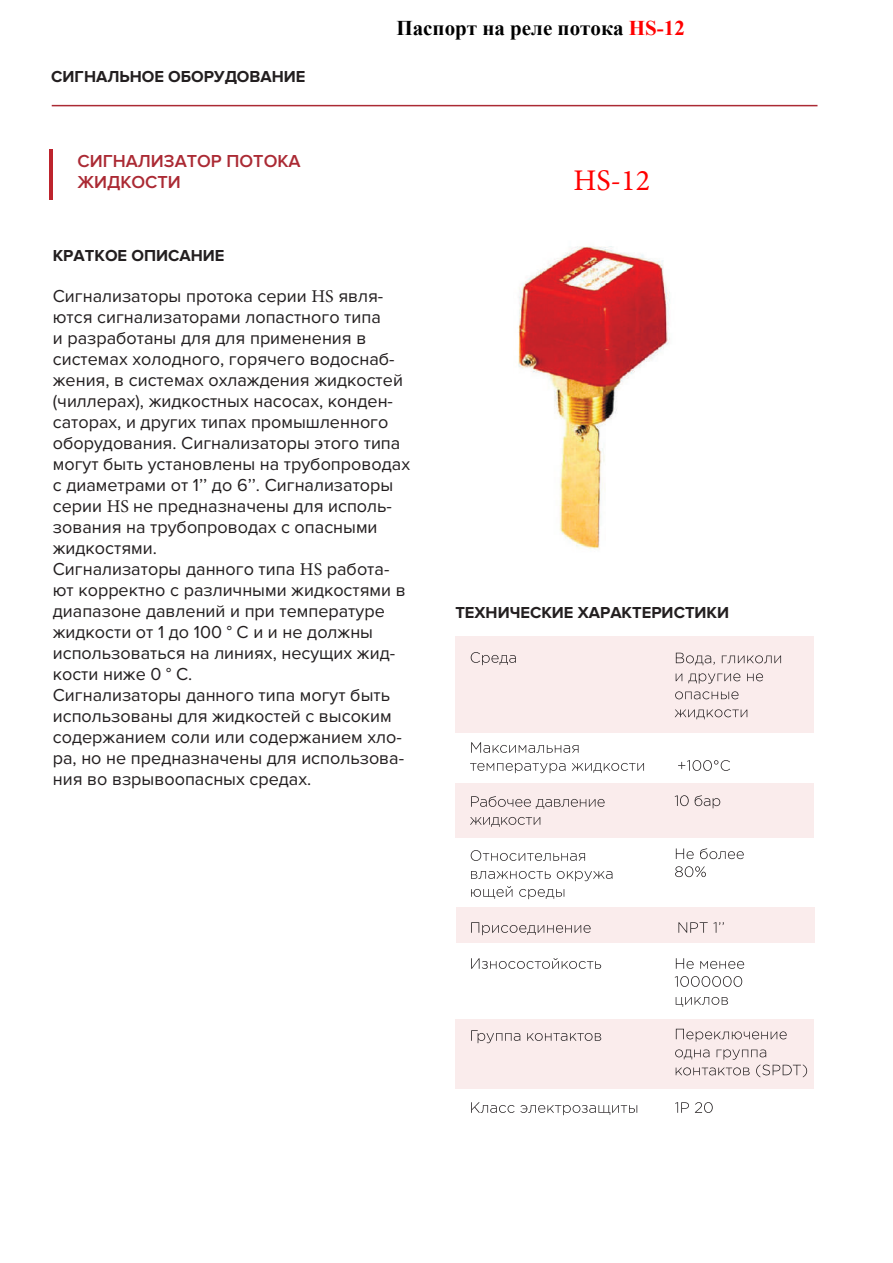
<style>
.page{position:relative;width:893px;height:1263px;background:#fff}
.page>*{position:absolute;margin:0;border:0;box-sizing:border-box;transform-origin:0 0}
.t1{font:30px "Minion Pro";color:#f00}
.t2{font:700 21px "Times New Roman";color:#000}
.t3{font:18px/21px "Proxima Nova";color:#231f20}
.t4{font:600 18px/21.6px "Proxima Nova";color:#ab2a34}
.t5{font:700 16.5px "Proxima Nova";color:#231f20}
.s1{color:#f00}
.s2{font-family:"Minion Pro"}
</style>
<div class="page">
<hr style="left:52px;top:105px;width:765px;height:1px;background:#ab2a34">
<hr style="left:50px;top:149px;width:3px;height:50px;background:#bd232d">
<img style="left:518px;top:246px;width:152px;height:303px">
<div style="left:455px;top:1019px;width:359px;height:69px;background:#faecec"></div>
<div style="left:456px;top:907px;width:359px;height:36px;background:#faecec"></div>
<div style="left:455px;top:783px;width:359px;height:54px;background:#faecec"></div>
<div style="left:455px;top:636px;width:359px;height:97px;background:#faecec"></div>
<svg style="left:471px;top:652px;width:45px;height:13px"></svg>
<svg style="left:471px;top:742px;width:107px;height:11px"></svg>
<svg style="left:470px;top:763px;width:95px;height:10px"></svg>
<svg style="left:572px;top:763px;width:72px;height:10px"></svg>
<svg style="left:678px;top:760px;width:52px;height:11px"></svg>
<svg style="left:471px;top:796px;width:134px;height:13px"></svg>
<svg style="left:470px;top:817px;width:70px;height:10px"></svg>
<svg style="left:471px;top:850px;width:114px;height:11px"></svg>
<svg style="left:471px;top:871px;width:80px;height:8px"></svg>
<svg style="left:557px;top:871px;width:55px;height:10px"></svg>
<svg style="left:471px;top:886px;width:41px;height:13px"></svg>
<svg style="left:519px;top:889px;width:45px;height:10px"></svg>
<svg style="left:471px;top:922px;width:120px;height:13px"></svg>
<svg style="left:678px;top:922px;width:46px;height:11px"></svg>
<svg style="left:471px;top:958px;width:130px;height:11px"></svg>
<svg style="left:471px;top:1030px;width:49px;height:13px"></svg>
<svg style="left:527px;top:1033px;width:74px;height:8px"></svg>
<svg style="left:471px;top:1102px;width:166px;height:13px"></svg>
<svg style="left:675px;top:1102px;width:14px;height:11px"></svg>
<svg style="left:695px;top:1102px;width:18px;height:11px"></svg>
<svg style="left:676px;top:653px;width:39px;height:12px"></svg>
<svg style="left:722px;top:655px;width:59px;height:8px"></svg>
<svg style="left:676px;top:673px;width:6px;height:8px"></svg>
<svg style="left:688px;top:673px;width:52px;height:11px"></svg>
<svg style="left:747px;top:673px;width:16px;height:8px"></svg>
<svg style="left:675px;top:691px;width:63px;height:8px"></svg>
<svg style="left:675px;top:709px;width:72px;height:10px"></svg>
<svg style="left:676px;top:848px;width:18px;height:11px"></svg>
<svg style="left:700px;top:848px;width:44px;height:11px"></svg>
<svg style="left:675px;top:866px;width:31px;height:11px"></svg>
<svg style="left:676px;top:958px;width:18px;height:11px"></svg>
<svg style="left:700px;top:961px;width:44px;height:8px"></svg>
<svg style="left:675px;top:976px;width:67px;height:11px"></svg>
<svg style="left:676px;top:997px;width:52px;height:10px"></svg>
<svg style="left:676px;top:1029px;width:111px;height:13px"></svg>
<svg style="left:675px;top:1049px;width:132px;height:28px"></svg>
<svg style="left:675px;top:795px;width:14px;height:11px"></svg>
<svg style="left:695px;top:795px;width:25px;height:13px"></svg>
<p class="t5" style="left:51px;top:67px;width:256px">СИГНАЛЬНОЕ ОБОРУДОВАНИЕ</p>
<p class="t4" style="left:77px;top:150px;width:225px">СИГНАЛИЗАТОР ПОТОКА<br>ЖИДКОСТИ</p>
<p class="t2" style="left:396px;top:13px;width:290px">Паспорт на реле потока <span class="s1">HS-12</span></p>
<h1 class="t1" style="left:573px;top:161px;width:78px">HS-12</h1>
<p class="t5" style="left:53px;top:246px;width:173px">КРАТКОЕ ОПИСАНИЕ</p>
<p class="t3" style="left:53px;top:286px;width:359px">Сигнализаторы протока серии <span class="s2">HS</span> явля&shy;ются сигнализаторами лопастного типа<br>и разработаны для для применения в системах холодного, горячего водоснаб&shy;жения, в системах охлаждения жидкостей (чиллерах), жидкостных насосах, конден&shy;саторах, и других типах промышленного оборудования. Сигнализаторы этого типа могут быть установлены на трубопроводах с диаметрами от 1’’ до 6’’. Сигнализаторы серии <span class="s2">HS</span> не предназначены для исполь&shy;зования на трубопроводах с опасными жидкостями.<br>Сигнализаторы данного типа <span class="s2">HS</span> работа&shy;ют корректно с различными жидкостями в диапазоне давлений и при температуре жидкости от 1 до 100 ° С и и не должны использоваться на линиях, несущих жид&shy;кости ниже 0 ° С.<br>Сигнализаторы данного типа могут быть использованы для жидкостей с высоким содержанием соли или содержанием хло&shy;ра, но не предназначены для использова&shy;ния во взрывоопасных средах.</p>
<p class="t5" style="left:455px;top:603px;width:275px">ТЕХНИЧЕСКИЕ ХАРАКТЕРИСТИКИ</p>
</div>
